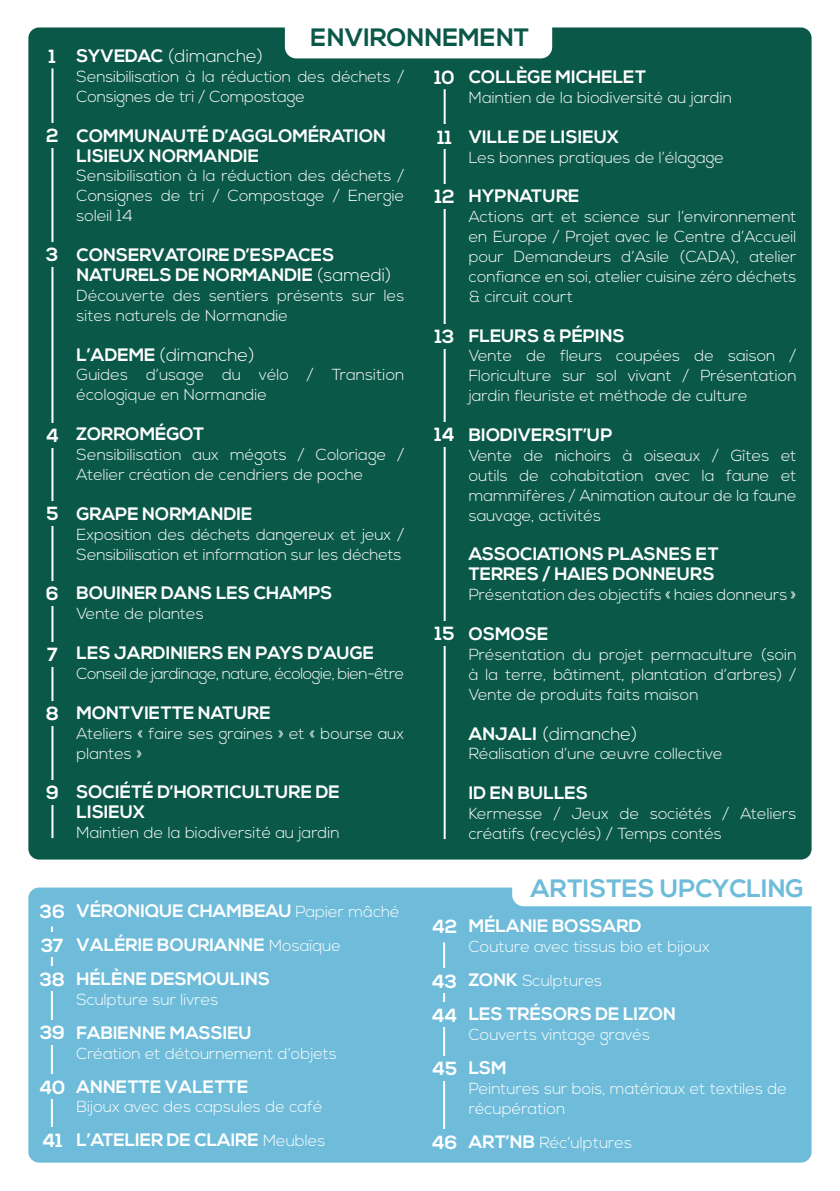
<style>
.page{position:relative;width:840px;height:1191px;background:#fff}
.page>*{position:absolute;margin:0;border:0;box-sizing:border-box;transform-origin:0 0}
.t1{font:700 25px "Nexa";color:#6ebcda}
.t2{font:700 25px "Nexa";color:#0a5848}
.t3{font:700 19px "Nexa";color:#fff}
.t4{font:700 18px/19.8px "Nexa";color:#fff}
.t5{font:300 18px "Nexa";color:#fff}
.t6{font:300 16px/19.8px "Nexa";color:#fff}
.t7{font:300 16px "Nexa";letter-spacing:-.03em;color:#fff}
.s1{font-weight:700}
.s2{font-weight:300}
.s3{font-weight:300;font-size:16px}
.s4{font-weight:700;font-size:18px}
</style>
<div class="page">
<div style="left:28px;top:27px;width:783px;height:832px;background:#0a5848;border-radius:11px"></div>
<hr style="left:51px;top:68px;width:2px;height:770px;background:#fff">
<div style="left:35px;top:123px;width:35px;height:24px;background:#0a5848"></div>
<div style="left:35px;top:242px;width:35px;height:24px;background:#0a5848"></div>
<div style="left:35px;top:423px;width:35px;height:24px;background:#0a5848"></div>
<div style="left:35px;top:501px;width:35px;height:25px;background:#0a5848"></div>
<div style="left:35px;top:581px;width:35px;height:25px;background:#0a5848"></div>
<div style="left:35px;top:642px;width:35px;height:24px;background:#0a5848"></div>
<div style="left:35px;top:701px;width:35px;height:24px;background:#0a5848"></div>
<div style="left:35px;top:780px;width:35px;height:24px;background:#0a5848"></div>
<hr style="left:443px;top:89px;width:2px;height:750px;background:#fff">
<div style="left:427px;top:125px;width:35px;height:24px;background:#0a5848"></div>
<div style="left:427px;top:184px;width:35px;height:24px;background:#0a5848"></div>
<div style="left:427px;top:324px;width:35px;height:24px;background:#0a5848"></div>
<div style="left:427px;top:422px;width:35px;height:24px;background:#0a5848"></div>
<div style="left:427px;top:621px;width:35px;height:25px;background:#0a5848"></div>
<div style="left:285px;top:7px;width:267px;height:51px;background:#fff;border-radius:11px"></div>
<div style="left:28px;top:887px;width:783px;height:275px;background:#6ebcda;border-radius:11px"></div>
<hr style="left:51px;top:926px;width:2px;height:220px;background:#fff">
<div style="left:34px;top:932px;width:35px;height:24px;background:#6ebcda"></div>
<div style="left:34px;top:966px;width:35px;height:24px;background:#6ebcda"></div>
<div style="left:34px;top:1020px;width:35px;height:24px;background:#6ebcda"></div>
<div style="left:34px;top:1074px;width:35px;height:24px;background:#6ebcda"></div>
<hr style="left:443px;top:942px;width:2px;height:206px;background:#fff">
<div style="left:426px;top:968px;width:35px;height:24px;background:#6ebcda"></div>
<div style="left:426px;top:1002px;width:35px;height:24px;background:#6ebcda"></div>
<div style="left:426px;top:1056px;width:35px;height:24px;background:#6ebcda"></div>
<div style="left:426px;top:1129px;width:35px;height:25px;background:#6ebcda"></div>
<div style="left:512px;top:866px;width:327px;height:40px;background:#fff;border-radius:11px"></div>
<div style="left:34px;top:1127px;width:35px;height:25px;background:#6ebcda"></div>
<p class="t3" style="left:49px;top:45px;width:9px">1</p>
<p class="t3" style="left:46px;top:125px;width:14px">2</p>
<p class="t3" style="left:46px;top:244px;width:14px">3</p>
<p class="t3" style="left:46px;top:424px;width:14px">4</p>
<p class="t3" style="left:46px;top:503px;width:13px">5</p>
<p class="t3" style="left:46px;top:583px;width:14px">6</p>
<p class="t3" style="left:47px;top:643px;width:12px">7</p>
<p class="t3" style="left:46px;top:703px;width:14px">8</p>
<p class="t3" style="left:46px;top:781px;width:14px">9</p>
<p class="t2" style="left:310px;top:23px;width:220px">ENVIRONNEMENT</p>
<p class="t5" style="left:76px;top:45px;width:188px"><span class="s1">SYVEDAC</span> (dimanche)</p>
<p class="t6" style="left:76px;top:67px;width:329px">Sensibilisation à la réduction des déchets /<br>Consignes de tri / Compostage</p>
<p class="t4" style="left:76px;top:126px;width:311px">COMMUNAUTÉ D’AGGLOMÉRATION<br>LISIEUX NORMANDIE</p>
<p class="t6" style="left:76px;top:167px;width:329px;text-align:justify">Sensibilisation à la réduction des déchets / Consignes de tri / Compostage / Energie soleil 14</p>
<p class="t4" style="left:76px;top:246px;width:316px">CONSERVATOIRE D’ESPACES<br>NATURELS DE NORMANDIE <span class="s2">(samedi)</span></p>
<p class="t6" style="left:76px;top:286px;width:329px">Découverte des sentiers présents sur les sites naturels de Normandie</p>
<p class="t5" style="left:76px;top:344px;width:179px"><span class="s1">L’ADEME</span> (dimanche)</p>
<p class="t6" style="left:76px;top:366px;width:329px">Guides d’usage du vélo / Transition écologique en Normandie</p>
<p class="t4" style="left:76px;top:425px;width:129px">ZORROMÉGOT</p>
<p class="t6" style="left:76px;top:445px;width:329px">Sensibilisation aux mégots / Coloriage /<br>Atelier création de cendriers de poche</p>
<p class="t4" style="left:76px;top:504px;width:177px">GRAPE NORMANDIE</p>
<p class="t6" style="left:76px;top:525px;width:329px">Exposition des déchets dangereux et jeux /<br>Sensibilisation et information sur les déchets</p>
<p class="t4" style="left:76px;top:584px;width:257px">BOUINER DANS LES CHAMPS</p>
<p class="t6" style="left:76px;top:604px;width:129px">Vente de plantes</p>
<p class="t4" style="left:76px;top:643px;width:299px">LES JARDINIERS EN PAYS D’AUGE</p>
<p class="t7" style="left:76px;top:664px;width:329px">Conseil de jardinage, nature, écologie, bien-être</p>
<p class="t4" style="left:76px;top:703px;width:195px">MONTVIETTE NATURE</p>
<p class="t6" style="left:76px;top:724px;width:329px">Ateliers « faire ses graines » et « bourse aux plantes »</p>
<p class="t4" style="left:76px;top:783px;width:264px">SOCIÉTÉ D’HORTICULTURE DE<br>LISIEUX</p>
<p class="t6" style="left:76px;top:823px;width:264px">Maintien de la biodiversité au jardin</p>
<p class="t4" style="left:468px;top:67px;width:179px">COLLÈGE MICHELET</p>
<p class="t6" style="left:468px;top:88px;width:264px">Maintien de la biodiversité au jardin</p>
<p class="t4" style="left:468px;top:127px;width:152px">VILLE DE LISIEUX</p>
<p class="t6" style="left:468px;top:148px;width:257px">Les bonnes pratiques de l’élagage</p>
<p class="t4" style="left:468px;top:187px;width:112px">HYPNATURE</p>
<p class="t6" style="left:468px;top:207px;width:329px;text-align:justify">Actions art et science sur l’environnement en Europe / Projet avec le Centre d’Accueil pour Demandeurs d’Asile (CADA), atelier confiance en soi, atelier cuisine zéro déchets &amp; circuit court</p>
<p class="t4" style="left:468px;top:326px;width:157px">FLEURS &amp; PÉPINS</p>
<p class="t6" style="left:468px;top:347px;width:329px;text-align:justify">Vente de fleurs coupées de saison / Floriculture sur sol vivant / Présentation jardin fleuriste et méthode de culture</p>
<p class="t4" style="left:468px;top:426px;width:145px">BIODIVERSIT’UP</p>
<p class="t6" style="left:468px;top:446px;width:329px;text-align:justify">Vente de nichoirs à oiseaux / Gîtes et outils de cohabitation avec la faune et mammifères / Animation autour de la faune sauvage, activités</p>
<p class="t4" style="left:468px;top:545px;width:251px">ASSOCIATIONS PLASNES ET<br>TERRES / HAIES DONNEURS</p>
<p class="t6" style="left:468px;top:585px;width:329px">Présentation des objectifs « haies donneurs »</p>
<p class="t4" style="left:468px;top:624px;width:81px">OSMOSE</p>
<p class="t6" style="left:468px;top:645px;width:329px;text-align:justify">Présentation du projet permaculture (soin à la terre, bâtiment, plantation d’arbres) / Vente de produits faits maison</p>
<p class="t5" style="left:468px;top:723px;width:170px"><span class="s1">ANJALI</span> (dimanche)</p>
<p class="t6" style="left:468px;top:745px;width:255px">Réalisation d’une œuvre collective</p>
<p class="t4" style="left:468px;top:784px;width:121px">ID EN BULLES</p>
<p class="t6" style="left:468px;top:804px;width:329px">Kermesse / Jeux de sociétés / Ateliers créatifs (recyclés) / Temps contés</p>
<p class="t3" style="left:434px;top:66px;width:22px">10</p>
<p class="t3" style="left:437px;top:126px;width:16px">11</p>
<p class="t3" style="left:434px;top:186px;width:21px">12</p>
<p class="t3" style="left:434px;top:325px;width:21px">13</p>
<p class="t3" style="left:434px;top:423px;width:22px">14</p>
<p class="t3" style="left:434px;top:623px;width:21px">15</p>
<p class="t3" style="left:40px;top:900px;width:27px">36</p>
<p class="t3" style="left:41px;top:934px;width:24px">37</p>
<p class="t3" style="left:40px;top:968px;width:27px">38</p>
<p class="t3" style="left:40px;top:1022px;width:26px">39</p>
<p class="t3" style="left:39px;top:1076px;width:28px">40</p>
<p class="t3" style="left:42px;top:1129px;width:21px">41</p>
<p class="t4" style="left:76px;top:901px;width:324px">VÉRONIQUE CHAMBEAU <span class="s3">Papier mâché</span></p>
<p class="t4" style="left:76px;top:935px;width:266px">VALÉRIE BOURIANNE <span class="s3">Mosaïque</span></p>
<p class="t4" style="left:76px;top:969px;width:195px">HÉLÈNE DESMOULINS</p>
<p class="t6" style="left:76px;top:990px;width:143px">Sculpture sur livres</p>
<p class="t4" style="left:76px;top:1023px;width:177px">FABIENNE MASSIEU</p>
<p class="t6" style="left:76px;top:1044px;width:262px">Création et détournement d’objets</p>
<p class="t4" style="left:76px;top:1077px;width:173px">ANNETTE VALETTE</p>
<p class="t6" style="left:76px;top:1097px;width:247px">Bijoux avec des capsules de café</p>
<p class="t4" style="left:76px;top:1131px;width:250px">L’ATELIER DE CLAIRE <span class="s3">Meubles</span></p>
<p class="t3" style="left:432px;top:915px;width:27px">42</p>
<p class="t3" style="left:431px;top:970px;width:27px">43</p>
<p class="t3" style="left:431px;top:1004px;width:27px">44</p>
<p class="t3" style="left:432px;top:1057px;width:26px">45</p>
<p class="t3" style="left:431px;top:1131px;width:27px">46</p>
<p class="t1" style="left:530px;top:873px;width:274px">ARTISTES UPCYCLING</p>
<p class="t4" style="left:468px;top:917px;width:174px">MÉLANIE BOSSARD</p>
<p class="t6" style="left:468px;top:937px;width:242px">Couture avec tissus bio et bijoux</p>
<p class="t6" style="left:468px;top:971px;width:135px"><span class="s4">ZONK</span> Sculptures</p>
<p class="t4" style="left:468px;top:1004px;width:209px">LES TRÉSORS DE LIZON</p>
<p class="t6" style="left:468px;top:1025px;width:183px">Couverts vintage gravés</p>
<p class="t4" style="left:468px;top:1058px;width:40px">LSM</p>
<p class="t6" style="left:468px;top:1079px;width:319px">Peintures sur bois, matériaux et textiles de récupération</p>
<p class="t6" style="left:468px;top:1133px;width:165px"><span class="s4">ART’NB</span> Réc’ulptures</p>
</div>
